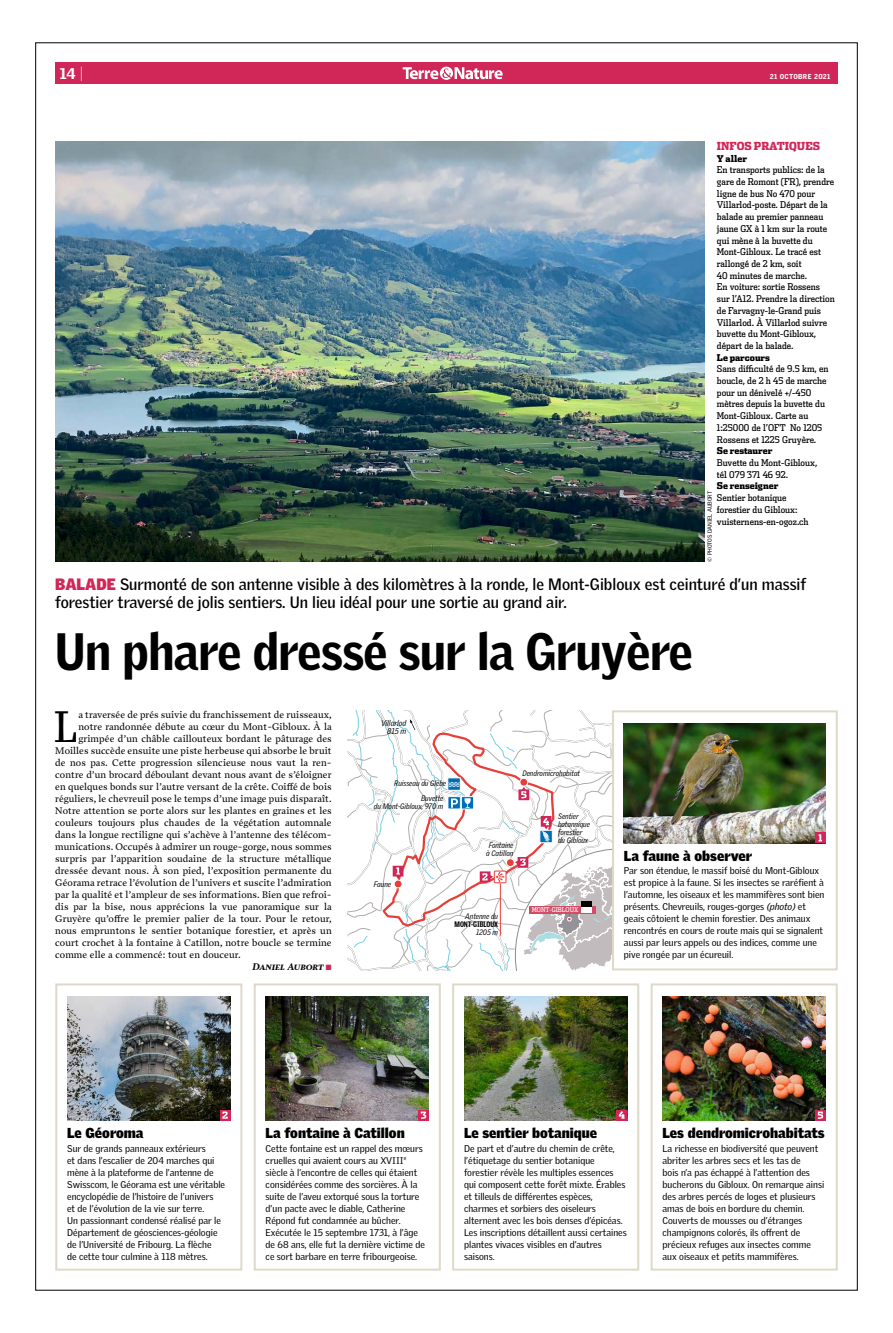
<style>
.page{position:relative;width:893px;height:1333px;background:#fff}
.page>*{position:absolute;margin:0;border:0;box-sizing:border-box;transform-origin:0 0}
.t1{font:900 51px "Griffith Gothic";letter-spacing:-.01em;color:#000;scale:.94 1}
.t2{font:44.9px "Prensa";color:#000}
.t3{font:700 16px/18.5px "Griffith Gothic";color:#000}
.t4{font:900 15px "Griffith Gothic";color:#fff}
.t5{font:900 14px "Griffith Gothic";color:#000}
.t6{font:900 11px "Dispatch Cond";color:#d12758}
.t7{font:9.8px "Prensa";letter-spacing:.01em;color:#000}
.t8{font:9.8px "Prensa Bold Italic SC";color:#000}
.t9{font:9.6px/12px "Griffith Gothic";color:#000}
.t10{font:9.3px/11.7px "Dispatch Cond";color:#000}
.t11{font:900 9.3px "Dispatch Cond";color:#000}
.t12{font:italic 8.1px/7.7px "Griffith Gothic";color:#000;text-align:right;scale:.9 1}
.t13{font:italic 7.7px/8.1px "Griffith Gothic";color:#000;text-align:right;scale:.9 1}
.t14{font:900 7.7px "Griffith Gothic Cond";color:#000}
.t15{font:900 7px "Griffith Gothic";letter-spacing:.05em;color:#fff}
.t16{font:6.6px "Dispatch Cond";color:#fff;scale:.95 1}
.t17{font:5.8px "Griffith Gothic";color:#000}
.s1{font-weight:100}
.s2{font-weight:900;color:#d12758}
.s3{color:#d12758}
.s4{font-style:italic}
</style>
<div class="page">
<div style="left:55px;top:62px;width:783px;height:22px;background:#d12758"></div>
<svg style="left:403px;top:67px;width:100px;height:13px"></svg>
<img style="left:55px;top:141px;width:650px;height:420px">
<div style="left:55px;top:983px;width:187px;height:287px;border:2px solid #ded9c8"></div>
<img style="left:67px;top:996px;width:163px;height:124px">
<div style="left:651px;top:983px;width:187px;height:287px;border:2px solid #ded9c8"></div>
<img style="left:662px;top:996px;width:164px;height:124px">
<svg style="left:220px;top:1109px;width:10px;height:11px"></svg>
<svg style="left:222px;top:1111px;width:6px;height:7px"></svg>
<div style="left:452px;top:983px;width:187px;height:287px;border:2px solid #ded9c8"></div>
<img style="left:464px;top:996px;width:163px;height:124px">
<div style="left:254px;top:983px;width:187px;height:287px;border:2px solid #ded9c8"></div>
<img style="left:266px;top:996px;width:163px;height:124px">
<svg style="left:617px;top:1109px;width:10px;height:11px"></svg>
<svg style="left:619px;top:1110px;width:6px;height:8px"></svg>
<svg style="left:815px;top:1109px;width:11px;height:11px"></svg>
<svg style="left:818px;top:1111px;width:5px;height:7px"></svg>
<div style="left:612px;top:710px;width:226px;height:260px;border:2px solid #ded9c8"></div>
<img style="left:624px;top:723px;width:201px;height:120px">
<div style="left:815px;top:832px;width:10px;height:11px;background:#d12758"></div>
<svg style="left:818px;top:834px;width:4px;height:7px"></svg>
<svg style="left:347px;top:710px;width:265px;height:260px"></svg>
<svg style="left:418px;top:1109px;width:11px;height:11px"></svg>
<svg style="left:421px;top:1111px;width:5px;height:7px"></svg>
<h3 class="t4" style="left:60px;top:64px;width:25px">14 <span class="s1">|</span></h3>
<p class="t15" style="left:770px;top:72px;width:62px">21 OCTOBRE 2021</p>
<p class="t6" style="left:717px;top:139px;width:105px">INFOS PRATIQUES</p>
<p class="t11" style="left:717px;top:152px;width:32px">Y aller</p>
<p class="t10" style="left:717px;top:164px;width:119px">En transports publics: de la gare de Romont (FR), prendre ligne de bus No 470 pour<br>Villarlod-poste. Départ de la balade au premier panneau jaune GX à 1 km sur la route qui mène à la buvette du<br>Mont-Gibloux. Le tracé est rallongé de 2 km, soit<br>40 minutes de marche.<br>En voiture: sortie Rossens sur l’A12. Prendre la direction de Farvagny-le-Grand puis<br>Villarlod. À Villarlod suivre buvette du Mont-Gibloux, départ de la balade.</p>
<p class="t11" style="left:717px;top:351px;width:55px">Le parcours</p>
<p class="t10" style="left:717px;top:363px;width:113px">Sans difficulté de 9.5 km, en boucle, de 2 h 45 de marche pour un dénivelé +/-450 mètres depuis la buvette du<br>Mont-Gibloux. Carte au<br>1:25000 de l’OFT No 1205<br>Rossens et 1225 Gruyère.</p>
<p class="t11" style="left:717px;top:445px;width:57px">Se restaurer</p>
<p class="t10" style="left:717px;top:456px;width:102px">Buvette du Mont-Gibloux, tél 079 371 46 92.</p>
<p class="t11" style="left:717px;top:480px;width:63px">Se renseigner</p>
<p class="t10" style="left:717px;top:491px;width:93px">Sentier botanique forestier du Gibloux: vuisternens-en-ogoz.ch</p>
<p class="t17" style="left:706px;top:561px;width:72px;rotate:-90deg">© PHOTOS DANIEL AUBORT</p>
<h3 class="t3" style="left:55px;top:574px;width:752px"><span class="s2">BALADE</span> Surmonté de son antenne visible à des kilomètres à la ronde, le Mont-Gibloux est ceinturé d’un massif forestier traversé de jolis sentiers. Un lieu idéal pour une sortie au grand air.</h3>
<h1 class="t1" style="left:55px;top:621px;width:680px">Un phare dressé sur la Gruyère</h1>
<h2 class="t2" style="left:54px;top:700px;width:26px">L</h2>
<p class="t7" style="left:78px;top:709px;width:255px">a traversée de prés suivie du franchissement de ruisseaux,</p>
<p class="t12" style="left:381px;top:719px;width:29px">Villarlod<br>815 m</p>
<p class="t7" style="left:78px;top:721px;width:255px">notre randonnée débute au cœur du Mont-Gibloux. À la</p>
<p class="t7" style="left:78px;top:733px;width:255px">grimpée d’un châble caillouteux bordant le pâturage des</p>
<p class="t7" style="left:55px;top:745px;width:278px">Moilles succède ensuite une piste herbeuse qui absorbe le bruit</p>
<p class="t7" style="left:55px;top:757px;width:278px">de nos pas. Cette progression silencieuse nous vaut la ren-</p>
<p class="t7" style="left:55px;top:769px;width:278px">contre d’un brocard déboulant devant nous avant de s’éloigner</p>
<p class="t7" style="left:55px;top:781px;width:278px">en quelques bonds sur l’autre versant de la crête. Coiffé de bois</p>
<p class="t7" style="left:55px;top:793px;width:278px">réguliers, le chevreuil pose le temps d’une image puis disparaît.</p>
<p class="t7" style="left:55px;top:805px;width:278px">Notre attention se porte alors sur les plantes en graines et les</p>
<p class="t7" style="left:55px;top:817px;width:278px">couleurs toujours plus chaudes de la végétation automnale</p>
<p class="t7" style="left:55px;top:829px;width:278px">dans la longue rectiligne qui s’achève à l’antenne des télécom-</p>
<p class="t7" style="left:55px;top:841px;width:278px">munications. Occupés à admirer un rouge-gorge, nous sommes</p>
<p class="t7" style="left:55px;top:853px;width:278px">surpris par l’apparition soudaine de la structure métallique</p>
<p class="t7" style="left:55px;top:865px;width:278px">dressée devant nous. À son pied, l’exposition permanente du</p>
<p class="t7" style="left:55px;top:877px;width:278px">Géorama retrace l’évolution de l’univers et suscite l’admiration</p>
<p class="t7" style="left:55px;top:889px;width:278px">par la qualité et l’ampleur de ses informations. Bien que refroi-</p>
<p class="t7" style="left:55px;top:901px;width:278px">dis par la bise, nous apprécions la vue panoramique sur la</p>
<p class="t7" style="left:55px;top:913px;width:278px">Gruyère qu’offre le premier palier de la tour. Pour le retour,</p>
<p class="t7" style="left:55px;top:925px;width:278px">nous empruntons le sentier botanique forestier, et après un</p>
<p class="t7" style="left:55px;top:937px;width:278px">court crochet à la fontaine à Catillon, notre boucle se termine</p>
<p class="t7" style="left:55px;top:949px;width:187px">comme elle a commencé: tout en douceur.</p>
<p class="t8" style="left:252px;top:961px;width:81px">Daniel Aubort <span class="s3">■</span></p>
<p class="t13" style="left:522px;top:769px;width:66px">Dendromicrohabitat</p>
<p class="t13" style="left:394px;top:779px;width:59px">Ruisseau du Glèbe</p>
<p class="t13" style="left:374px;top:793px;width:79px">Buvette<br>du Mont-Gibloux, 970 m</p>
<p class="t13" style="left:558px;top:811px;width:37px;text-align:left">Sentier botannique forestier du Gibloux</p>
<p class="t13" style="left:486px;top:841px;width:32px;text-align:center">Fontaine à Catillon</p>
<h3 class="t5" style="left:624px;top:847px;width:130px">La faune à observer</h3>
<p class="t9" style="left:624px;top:864px;width:202px">Par son étendue, le massif boisé du Mont-Gibloux est propice à la faune. Si les insectes se raréfient à l’automne, les oiseaux et les mammifères sont bien présents. Chevreuils, rouges-gorges <span class="s4">(photo)</span> et geais côtoient le chemin forestier. Des animaux rencontrés en cours de route mais qui se signalent aussi par leurs appels ou des indices, comme une pive rongée par un écureuil.</p>
<p class="t13" style="left:374px;top:879px;width:21px">Faune</p>
<p class="t13" style="left:611px;top:880px;width:26px">Buvette</p>
<p class="t16" style="left:532px;top:905px;width:51px">MONT-GIBLOUX</p>
<p class="t13" style="left:465px;top:912px;width:38px">Antenne du</p>
<p class="t14" style="left:454px;top:919px;width:45px">MONT-GIBLOUX</p>
<p class="t13" style="left:476px;top:928px;width:26px">1205 m</p>
<h3 class="t5" style="left:67px;top:1124px;width:78px">Le Géoroma</h3>
<p class="t9" style="left:67px;top:1141px;width:159px">Sur de grands panneaux extérieurs<br>et dans l’escalier de 204 marches qui mène à la plateforme de l’antenne de Swisscom, le Géorama est une véritable encyclopédie de l’histoire de l’univers<br>et de l’évolution de la vie sur terre.<br>Un passionnant condensé réalisé par le Département de géosciences-géologie de l’Université de Fribourg. La flèche<br>de cette tour culmine à 118 mètres.</p>
<h3 class="t5" style="left:266px;top:1124px;width:141px">La fontaine à Catillon</h3>
<p class="t9" style="left:266px;top:1141px;width:161px">Cette fontaine est un rappel des mœurs cruelles qui avaient cours au XVIII<sup>e </sup>siècle à l’encontre de celles qui étaient considérées comme des sorcières. À la suite de l’aveu extorqué sous la torture d’un pacte avec le diable, Catherine Répond fut condamnée au bûcher.<br>Exécutée le 15 septembre 1731, à l’âge de 68 ans, elle fut la dernière victime de ce sort barbare en terre fribourgeoise.</p>
<h3 class="t5" style="left:464px;top:1124px;width:135px">Le sentier botanique</h3>
<p class="t9" style="left:464px;top:1141px;width:164px">De part et d’autre du chemin de crête, l’étiquetage du sentier botanique forestier révèle les multiples essences qui composent cette forêt mixte. Érables et tilleuls de différentes espèces, charmes et sorbiers des oiseleurs alternent avec les bois denses d’épicéas.<br>Les inscriptions détaillent aussi certaines plantes vivaces visibles en d’autres saisons.</p>
<h3 class="t5" style="left:662px;top:1124px;width:164px">Les dendromicrohabitats</h3>
<p class="t9" style="left:662px;top:1141px;width:163px">La richesse en biodiversité que peuvent abriter les arbres secs et les tas de<br>bois n’a pas échappé à l’attention des bucherons du Gibloux. On remarque ainsi des arbres percés de loges et plusieurs amas de bois en bordure du chemin.<br>Couverts de mousses ou d’étranges champignons colorés, ils offrent de précieux refuges aux insectes comme aux oiseaux et petits mammifères.</p>
</div>
